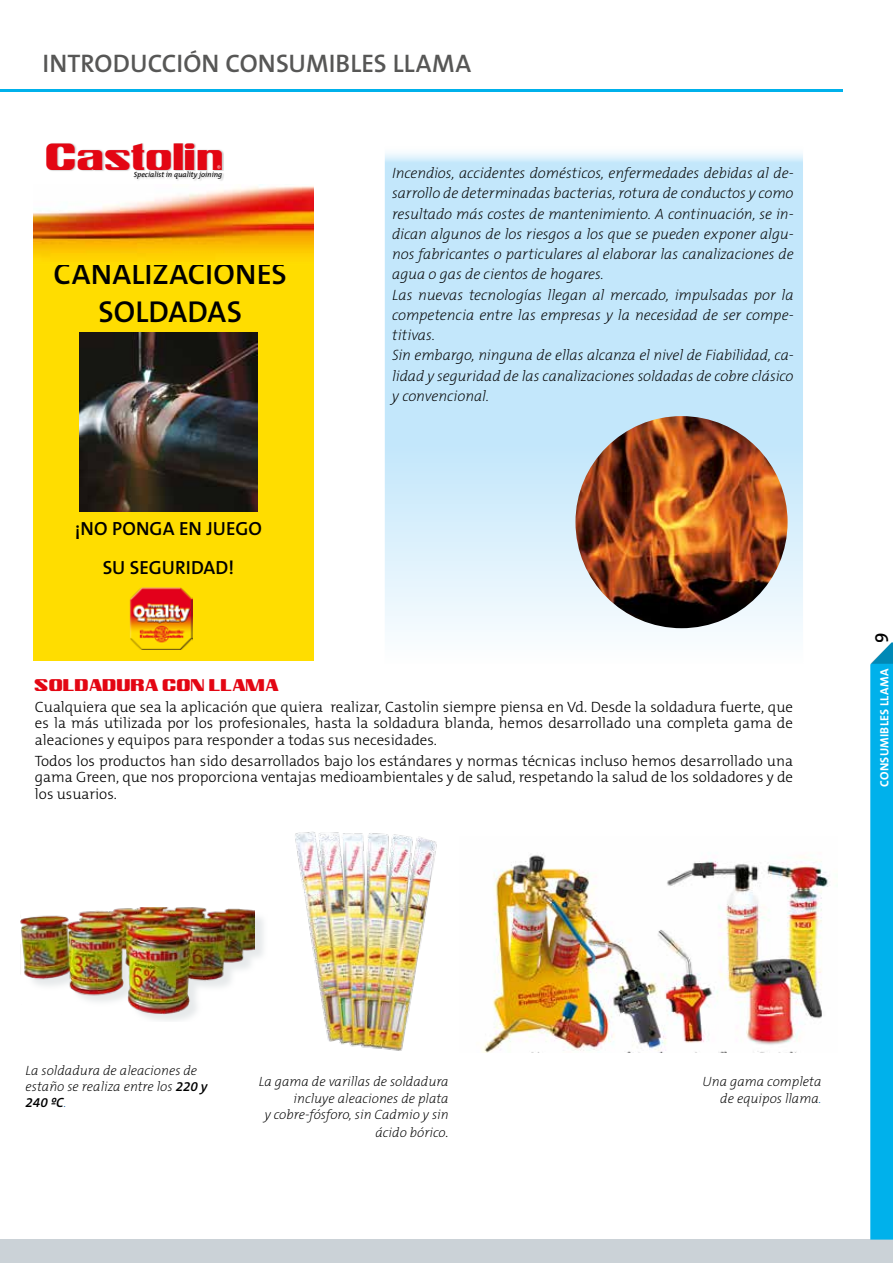
<style>
.page{position:relative;width:893px;height:1263px;background:#fff}
.page>*{position:absolute;margin:0;border:0;box-sizing:border-box;transform-origin:0 0}
.t1{font:36.6px "Castolin";color:#e30613}
.t2{font:600 30.3px/38.4px "The Mix B W6";letter-spacing:.005em;color:#000;text-align:center}
.t3{font:600 25.5px "The Mix B W6";letter-spacing:.005em;color:#575756}
.t4{font:600 19.2px/38.8px "The Mix B W6";letter-spacing:.005em;color:#000;text-align:center}
.t5{font:600 18px "The Mix E2 s";color:#000}
.t6{font:16.5px "Castolin";color:#e30613}
.t7{font:italic 200 15px/20.2px "The Mix B W2";letter-spacing:-.01em;color:#000}
.t8{font:300 15px/16.5px "The Mix B W3";color:#000;text-align:justify}
.t9{font:italic 200 13.5px/16.2px "The Mix B W2";color:#000;text-align:right}
.t10{font:italic 600 13.5px "The Mix B W6";color:#000}
.t11{font:700 12px "The Mix B W7";letter-spacing:.025em;color:#fff}
.t12{font:200 7.65px "The Mix B2";color:#fff}
.t13{font:italic 7.5px "The Mix B5 Plain";color:#000}
.s1{font-family:"The Mix B W6";font-weight:600}
.s2{font-family:"The Mix B W2";font-weight:200;color:#005da9}
.s3{font-size:15px}
.s4{color:#005da9}
</style>
<div class="page">
<div style="left:0;top:1239px;width:893px;height:24px;background:#cbd2d7"></div>
<svg style="left:870px;top:642px;width:23px;height:597px;background:#08b2ea"></svg>
<hr style="left:0;top:89px;width:843px;height:2px;background:#00b1eb">
<svg style="left:386px;top:153px;width:416px;height:479px;background:#cae9fb"></svg>
<img style="left:47px;top:143px;width:177px;height:28px">
<img style="left:134px;top:172px;width:90px;height:9px">
<div style="left:33px;top:246px;width:281px;height:414px;background:#fd0"></div>
<img style="left:79px;top:333px;width:179px;height:178px">
<img style="left:129px;top:587px;width:64px;height:63px">
<img style="left:34px;top:184px;width:280px;height:74px">
<img style="left:575px;top:416px;width:213px;height:212px;border-radius:106px">
<img style="left:295px;top:831px;width:142px;height:220px">
<img style="left:483px;top:854px;width:355px;height:198px">
<div style="left:23px;top:908px;width:244px;height:114px;background:#c7ced1;opacity:.43"></div>
<img style="left:20px;top:907px;width:234px;height:107px">
<h3 class="t3" style="left:43px;top:47px;width:430px">INTRODUCCIÓN CONSUMIBLES LLAMA</h3>
<h1 class="t1" style="left:46px;top:143px;width:180px">Castolin</h1>
<p class="t13" style="left:134px;top:170px;width:90px">Specialist in quality joining</p>
<p class="t12" style="left:217px;top:164px;width:6px">®</p>
<h2 class="t2" style="left:54px;top:255px;width:235px">CANALIZACIONES<br>SOLDADAS</h2>
<p class="t4" style="left:75px;top:509px;width:189px">¡NO PONGA EN JUEGO<br>SU SEGURIDAD!</p>
<p class="t7" style="left:392px;top:163px;width:403px">Incendios, accidentes domésticos, enfermedades debidas al de&shy;sarrollo de determinadas bacterias, rotura de conductos y como resultado más costes de mantenimiento. A continuación, se in&shy;dican algunos de los riesgos a los que se pueden exponer algu&shy;nos fabricantes o particulares al elaborar las canalizaciones de agua o gas de cientos de hogares.<br>Las nuevas tecnologías llegan al mercado, impulsadas por la competencia entre las empresas y la necesidad de ser compe&shy;titivas.<br>Sin embargo, ninguna de ellas alcanza el nivel de Fiabilidad, ca&shy;lidad y seguridad de las canalizaciones soldadas de cobre clásico y convencional.</p>
<p class="t6" style="left:35px;top:679px;width:246px">SOLDADURA CON LLAMA</p>
<p class="t8" style="left:35px;top:699px;width:759px">Cualquiera que sea la aplicación que quiera realizar, Castolin siempre piensa en Vd. Desde la soldadura fuerte, que es la más utilizada por los profesionales, hasta la soldadura blanda, hemos desarrollado una completa gama de aleaciones y equipos para responder a todas sus necesidades.</p>
<p class="t8" style="left:35px;top:752px;width:760px">Todos los productos han sido desarrollados bajo los estándares y normas técnicas incluso hemos desarrollado una gama Green, que nos proporciona ventajas medioambientales y de salud, respetando la salud de los soldadores y de los usuarios.</p>
<p class="t5" style="left:867px;top:642px;width:12px;rotate:-90deg">9</p>
<p class="t11" style="left:877px;top:787px;width:120px;rotate:-90deg">CONSUMIBLES LLAMA</p>
<p class="t9" style="left:26px;top:1062px;width:184px;text-align:left">La soldadura de aleaciones de estaño se realiza entre los <span class="s1">220 y</span></p>
<p class="t10" style="left:26px;top:1094px;width:42px">240 ºC<span class="s2">.</span></p>
<p class="t9" style="left:259px;top:1074px;width:191px">La gama de varillas de soldadura incluye aleaciones de plata<br>y cobre-fósforo, sin Cadmio y sin</p>
<p class="t9" style="left:375px;top:1124px;width:75px">ácido bórico<span class="s3">.</span></p>
<p class="t9" style="left:702px;top:1074px;width:121px">Una gama completa de equipos llama<span class="s4">.</span></p>
</div>
